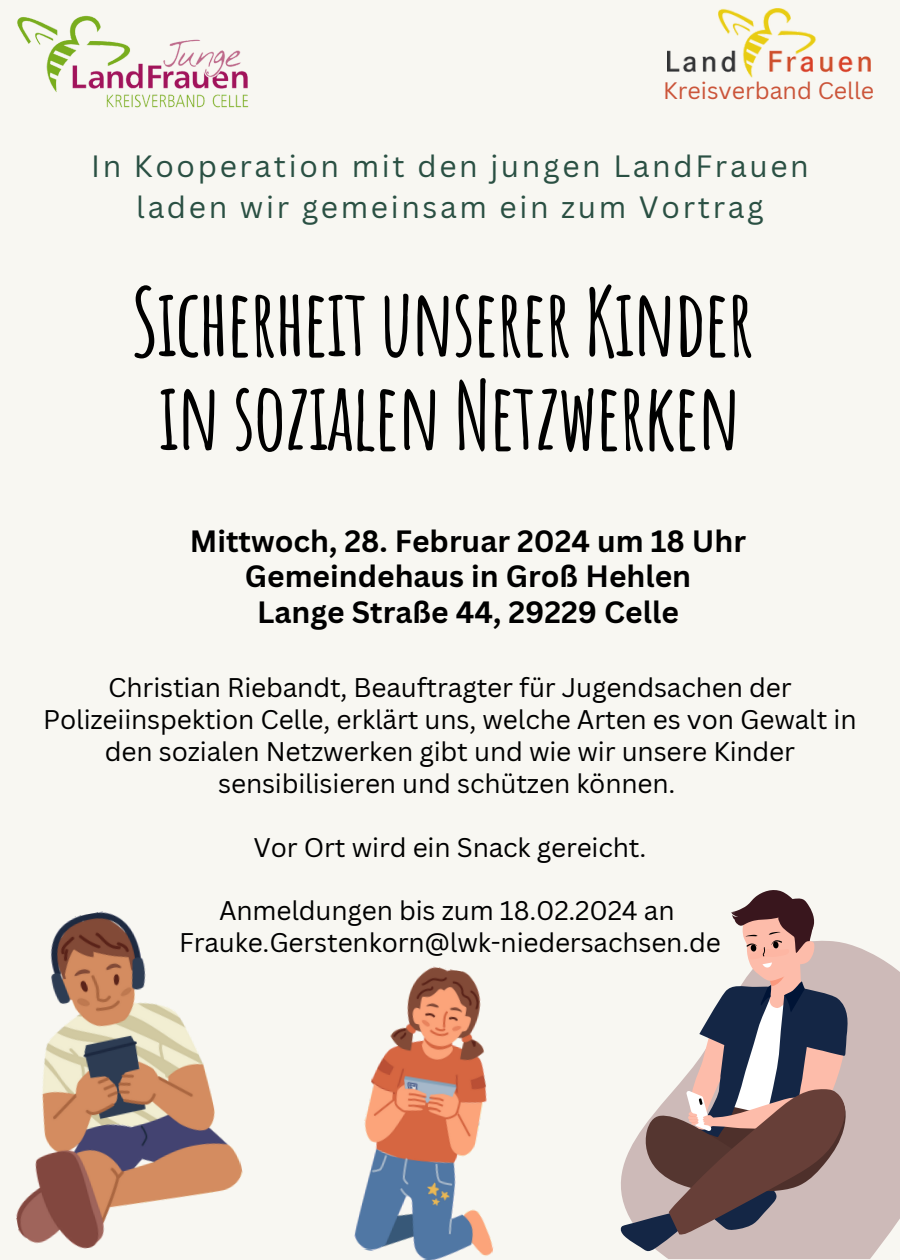
<style>
.page{position:relative;width:900px;height:1260px;background:#f8f7f2}
.page>*{position:absolute;margin:0;border:0;box-sizing:border-box;transform-origin:0 0}
.t1{font:700 92.5px/93.8px "Amatic SC";letter-spacing:-.03em;color:#000}
.t2{font:700 30px/35.5px "Canva Sans";color:#000;text-align:center}
.t3{font:30px/41.2px "Canva Sans";letter-spacing:.085em;color:#2a5043;text-align:center}
.t4{font:26.25px/32px "Canva Sans";letter-spacing:-.005em;color:#000;text-align:center}
.t5{font:23.25px "Canva Sans";color:#cb553a}
</style>
<div class="page">
<img style="left:668px;top:8px;width:203px;height:70px">
<img style="left:17px;top:15px;width:232px;height:93px">
<svg style="left:647px;top:944px;width:253px;height:315px;background:#d0bebc"></svg>
<svg style="left:620px;top:890px;width:230px;height:361px"></svg>
<img style="left:16px;top:911px;width:227px;height:338px">
<img style="left:354px;top:966px;width:140px;height:294px">
<p class="t5" style="left:663px;top:75px;width:212px">Kreisverband Celle</p>
<p class="t3" style="left:91px;top:145px;width:719px">In Kooperation mit den jungen LandFrauen laden wir gemeinsam ein zum Vortrag</p>
<h4 class="t1" style="left:131px;top:274px;width:625px">SicherheitunsererKinder in sozialen Netzwerken</h4>
<p class="t2" style="left:190px;top:522px;width:558px">Mittwoch, 28. Februar 2024 um 18 Uhr<br>Gemeindehaus in Groß Hehlen<br>Lange Straße 44, 29229 Celle</p>
<h2 class="t4" style="left:43px;top:671px;width:815px">Christian Riebandt, Beauftragter für Jugendsachen der Polizeiinspektion Celle, erklärt uns, welche Arten es von Gewalt in den sozialen Netzwerken gibt und wie wir unsere Kinder sensibilisieren und schützen können.</h2>
<h4 class="t4" style="left:254px;top:830px;width:394px">Vor Ort wird ein Snack gereicht.</h4>
<h4 class="t4" style="left:179px;top:894px;width:543px">Anmeldungen bis zum 18.02.2024 an<br>Frauke.Gerstenkorn@lwk-niedersachsen.de</h4>
</div>
